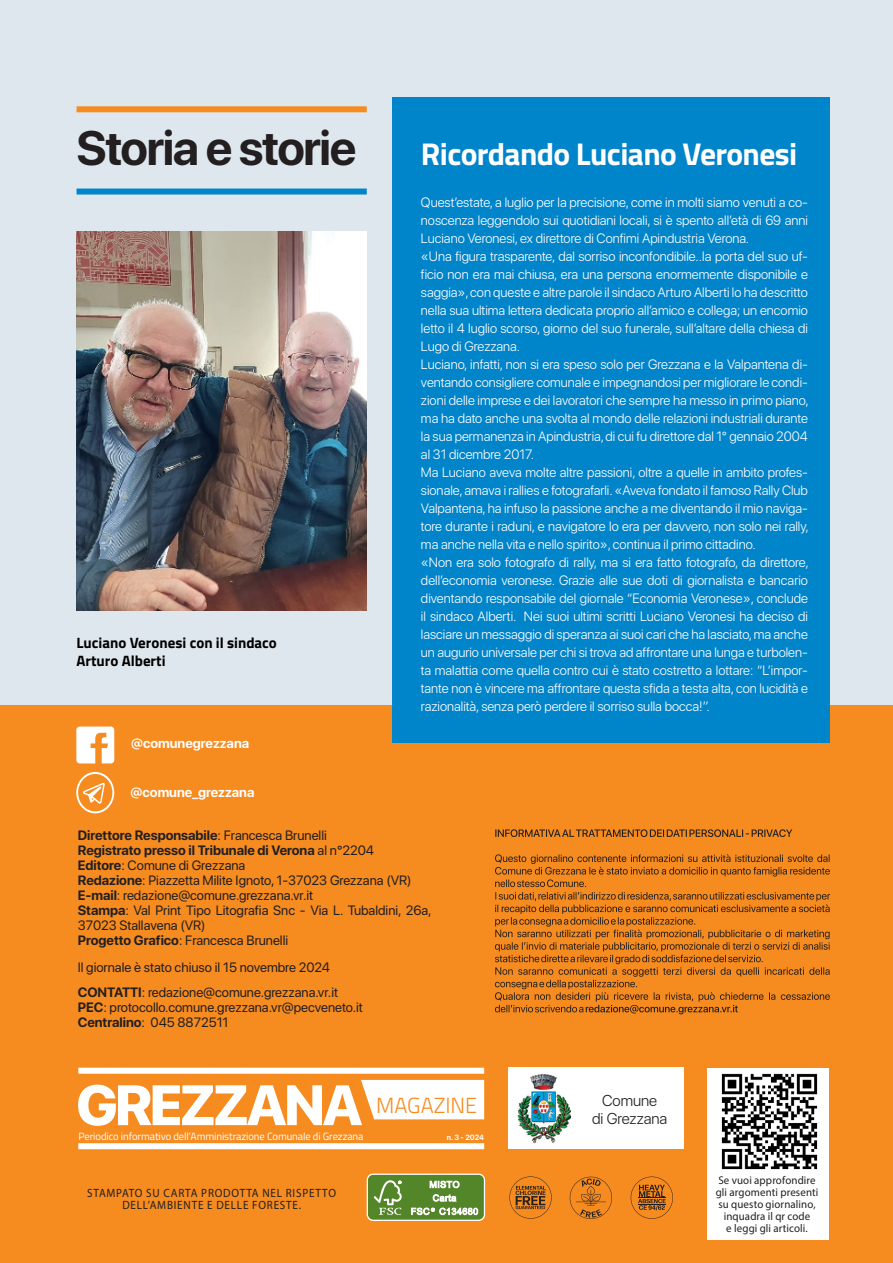
<style>
.page{position:relative;width:893px;height:1263px;background:#fff}
.page>*{position:absolute;margin:0;border:0;box-sizing:border-box;transform-origin:0 0}
.cover_title{font:800 56.55px "SF Pro Display";letter-spacing:-.05em;color:#fff}
.head{font:700 48px "SF Pro Display";letter-spacing:-.03em;color:#231f20}
.insert_your_title{font:700 31.5px "Titillium Web";letter-spacing:-.02em;color:#fff}
.small_subtitle_1{font:300 21.9px "Titillium Web";color:#f68b1f}
.t1{font:300 15.6px/18px "SF Pro Display";color:#231f20;text-align:center}
.photo_title{font:700 15px/18px "Titillium Web";color:#000}
.t2{font:300 13.5px/18px "SF Pro Display";color:#fff;text-align:justify}
.t3{font:13.5px/15px "SF Pro Display";color:#231f20}
.t4{font:700 13.5px "SF Pro Display";color:#231f20}
.t5{font:700 13.5px "SF Pro Display";color:#fff}
.t6{font:12px/12px "Myriad Pro";letter-spacing:.07em;color:#231f20;text-align:center;scale:.93 1}
.t7{font:11.25px/12px "Myriad Pro";letter-spacing:.01em;color:#231f20;text-align:center}
.t8{font:10.5px "Titillium Web";letter-spacing:-.01em;color:#fff}
.t9{font:700 7.5px "SF Pro Display";color:#fff}
.s1{font-weight:400}
.s2{font-weight:700}
</style>
<div class="page">
<div style="left:0;top:0;width:893px;height:706px;background:#dee7ed"></div>
<div style="left:0;top:706px;width:893px;height:557px;background:#f68b1f"></div>
<svg style="left:76px;top:772px;width:38px;height:42px"></svg>
<svg style="left:76px;top:726px;width:38px;height:37px"></svg>
<div style="left:361px;top:1080px;width:123px;height:39px;background:#fff"></div>
<div style="left:78px;top:1068px;width:406px;height:6px;background:#fff"></div>
<div style="left:78px;top:1143px;width:406px;height:6px;background:#fff"></div>
<div style="left:508px;top:1068px;width:176px;height:81px;background:#fff"></div>
<img style="left:517px;top:1074px;width:53px;height:70px">
<div style="left:707px;top:1068px;width:121px;height:171px;background:#fff"></div>
<svg style="left:509px;top:1176px;width:43px;height:43px"></svg>
<svg style="left:631px;top:1176px;width:42px;height:43px"></svg>
<svg style="left:570px;top:1177px;width:42px;height:42px"></svg>
<div style="left:368px;top:1174px;width:116px;height:46px;background:#538629;border-radius:6px"></div>
<div style="left:367px;top:1173px;width:118px;height:48px;border:1px solid #fff;border-radius:6px"></div>
<svg style="left:374px;top:1180px;width:28px;height:35px"></svg>
<svg style="left:430px;top:1180px;width:29px;height:21px"></svg>
<svg style="left:411px;top:1208px;width:67px;height:7px"></svg>
<svg style="left:495px;top:829px;width:335px;height:185px"></svg>
<img style="left:721px;top:1073px;width:97px;height:97px">
<div style="left:392px;top:98px;width:438px;height:645px;background:#0084ca"></div>
<img style="left:77px;top:232px;width:290px;height:378px">
<div style="left:77px;top:106px;width:290px;height:6px;background:#f68b1f"></div>
<div style="left:77px;top:189px;width:290px;height:6px;background:#0084ca"></div>
<p class="head" style="left:77px;top:121px;width:281px">Storia e storie</p>
<p class="photo_title" style="left:77px;top:633px;width:202px">Luciano Veronesi con il sindaco<br>Arturo Alberti</p>
<p class="insert_your_title" style="left:421px;top:129px;width:378px">Ricordando Luciano Veronesi</p>
<p class="t2" style="left:421px;top:194px;width:388px">Quest’estate, a luglio per la precisione, come in molti siamo venuti a co&shy;noscenza leggendolo sui quotidiani locali, si è spento all’età di 69 anni Luciano Veronesi, ex direttore di Confimi Apindustria Verona.</p>
<p class="t2" style="left:421px;top:248px;width:388px">«Una figura trasparente, dal sorriso inconfondibile..la porta del suo uf&shy;ficio non era mai chiusa, era una persona enormemente disponibile e saggia», con queste e altre parole il sindaco Arturo Alberti lo ha descritto nella sua ultima lettera dedicata proprio all’amico e collega; un encomio letto il 4 luglio scorso, giorno del suo funerale, sull’altare della chiesa di Lugo di Grezzana.</p>
<p class="t2" style="left:421px;top:356px;width:389px">Luciano, infatti, non si era speso solo per Grezzana e la Valpantena di&shy;ventando consigliere comunale e impegnandosi per migliorare le condi&shy;zioni delle imprese e dei lavoratori che sempre ha messo in primo piano, ma ha dato anche una svolta al mondo delle relazioni industriali durante la sua permanenza in Apindustria, di cui fu direttore dal 1° gennaio 2004 al 31 dicembre 2017.</p>
<p class="t2" style="left:421px;top:464px;width:389px">Ma Luciano aveva molte altre passioni, oltre a quelle in ambito profes&shy;sionale, amava i rallies e fotografarli. «Aveva fondato il famoso Rally Club Valpantena, ha infuso la passione anche a me diventando il mio naviga&shy;tore durante i raduni, e navigatore lo era per davvero, non solo nei rally, ma anche nella vita e nello spirito», continua il primo cittadino.</p>
<p class="t2" style="left:421px;top:554px;width:389px">«Non era solo fotografo di rally, ma si era fatto fotografo, da direttore, dell’economia veronese. Grazie alle sue doti di giornalista e bancario diventando responsabile del giornale “Economia Veronese», conclude il sindaco Alberti. Nei suoi ultimi scritti Luciano Veronesi ha deciso di lasciare un messaggio di speranza ai suoi cari che ha lasciato, ma anche un augurio universale per chi si trova ad affrontare una lunga e turbolen&shy;ta malattia come quella contro cui è stato costretto a lottare: “L’impor&shy;tante non è vincere ma affrontare questa sfida a testa alta, con lucidità e razionalità, senza però perdere il sorriso sulla bocca!’’.</p>
<p class="t5" style="left:131px;top:736px;width:120px">@comunegrezzana</p>
<p class="t5" style="left:131px;top:785px;width:125px">@comune_grezzana</p>
<p class="t4" style="left:78px;top:827px;width:251px">Direttore Responsabile<span class="s1">: Francesca Brunelli</span></p>
<p class="t4" style="left:78px;top:842px;width:298px">Registrato presso il Tribunale di Verona <span class="s1">al n°2204</span></p>
<p class="t3" style="left:78px;top:858px;width:169px"><span class="s2">Editore</span>: Comune di Grezzana</p>
<p class="t3" style="left:78px;top:873px;width:335px"><span class="s2">Redazione</span>: Piazzetta Milite Ignoto, 1-37023 Grezzana (VR)</p>
<p class="t3" style="left:78px;top:888px;width:237px"><span class="s2">E-mail</span>: redazione@comune.grezzana.vr.it</p>
<p class="t3" style="left:78px;top:903px;width:355px"><span class="s2">Stampa</span>: Val Print Tipo Litografia Snc - Via L. Tubaldini, 26a,<br>37023 Stallavena (VR)</p>
<p class="t3" style="left:78px;top:933px;width:212px"><span class="s2">Progetto Grafico</span>: Francesca Brunelli</p>
<p class="t3" style="left:78px;top:960px;width:254px">Il giornale è stato chiuso il 15 novembre 2024</p>
<p class="t3" style="left:78px;top:985px;width:262px"><span class="s2">CONTATTI</span>: redazione@comune.grezzana.vr.it</p>
<p class="t3" style="left:78px;top:1000px;width:287px"><span class="s2">PEC</span>: protocollo.comune.grezzana.vr@pecveneto.it</p>
<p class="t3" style="left:78px;top:1015px;width:152px"><span class="s2">Centralino</span>: 045 8872511</p>
<p class="cover_title" style="left:76px;top:1072px;width:288px">GREZZANA</p>
<p class="small_subtitle_1" style="left:376px;top:1089px;width:103px">MAGAZINE</p>
<p class="t8" style="left:78px;top:1128px;width:287px">Periodico informativo dell’Amministrazione Comunale di Grezzana</p>
<p class="t9" style="left:447px;top:1133px;width:39px">n. 3 - 2024</p>
<p class="t6" style="left:87px;top:1187px;width:269px">STAMPATO SU CARTA PRODOTTA NEL RISPETTO<br>DELL’AMBIENTE E DELLE FORESTE.</p>
<p class="t1" style="left:592px;top:1092px;width:77px">Comune<br>di Grezzana</p>
<p class="t7" style="left:716px;top:1174px;width:104px">Se vuoi approfondire gli argomenti presenti su questo giornalino, inquadra il qr code<br>e leggi gli articoli.</p>
</div>
